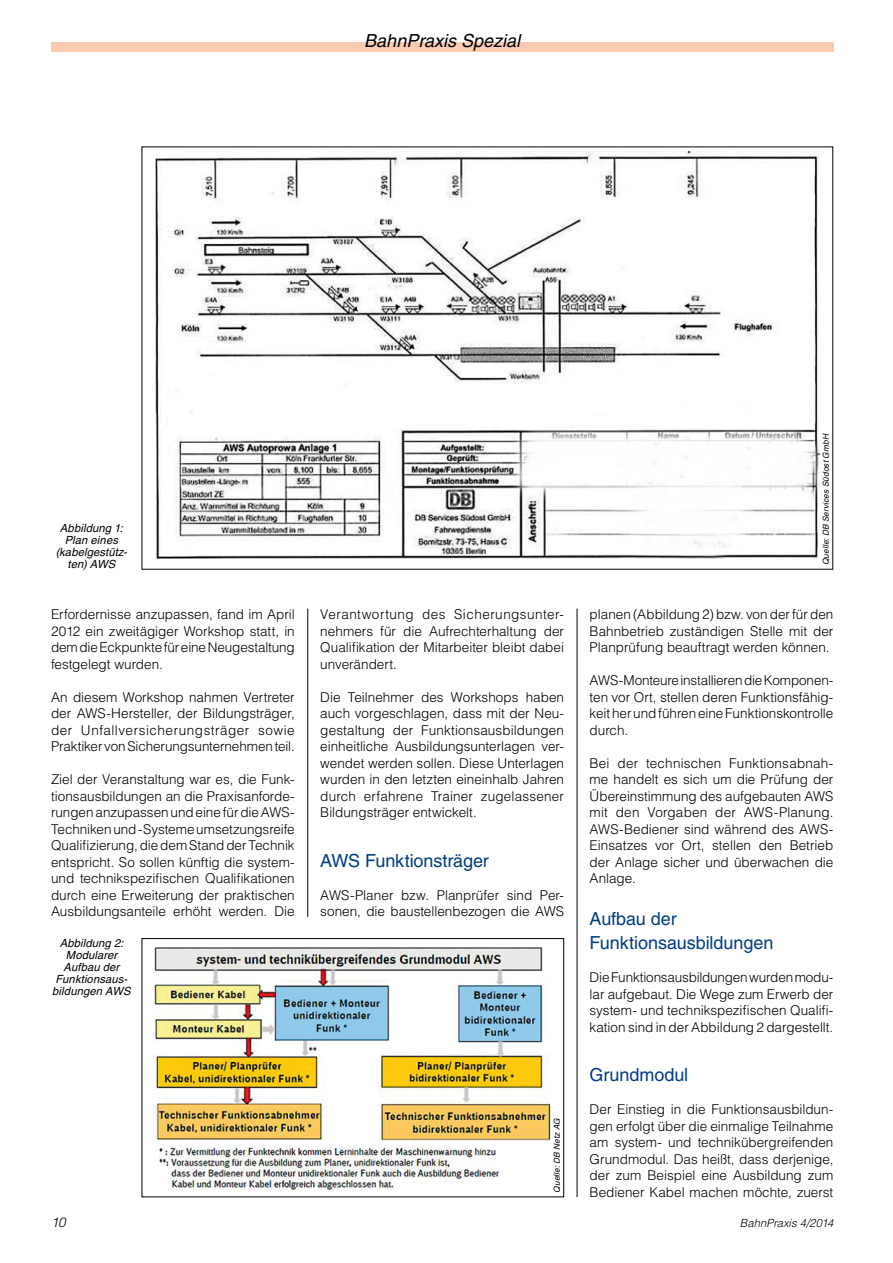
<style>
.page{position:relative;width:893px;height:1263px;background:#fff}
.page>*{position:absolute;margin:0;border:0;box-sizing:border-box;transform-origin:0 0}
.t1{font:18px/24.8px "Helvetica LT";letter-spacing:-.005em;color:#003d85}
.t2{font:italic 18px "Helvetica LT";color:#000}
.t3{font:300 13.5px/16.5px "Helvetica LT";color:#000;text-align:justify}
.t4{font:italic 300 13.5px "Helvetica LT";color:#000}
.t5{font:italic 11.25px/12px "Helvetica LT";letter-spacing:.01em;color:#000;text-align:center}
.t6{font:italic 300 11.25px "Helvetica LT";color:#000}
.t7{font:italic 8.25px "Helvetica LT";color:#000}
</style>
<div class="page">
<div style="left:51px;top:43px;width:782px;height:9px;background:#f9cbb1"></div>
<img style="left:155px;top:152px;width:664px;height:407px">
<img style="left:154px;top:947px;width:397px;height:243px">
<div style="left:142px;top:938px;width:422px;height:259px;border:1px solid #000"></div>
<hr style="left:577px;top:609px;width:1px;height:588px;background:#000">
<hr style="left:307px;top:609px;width:1px;height:308px;background:#000">
<h1 class="t2" style="left:364px;top:30px;width:157px">BahnPraxis Spezial</h1>
<p class="t5" style="left:56px;top:522px;width:73px">Abbildung 1:<br>Plan eines (kabelgestütz&shy;ten) AWS</p>
<p class="t3" style="left:51px;top:606px;width:245px">Erfordernisse anzupassen, fand im April 2012 ein zweitägiger Workshop statt, in dem die Eckpunkte für eine Neugestaltung festgelegt wurden.</p>
<p class="t3" style="left:51px;top:689px;width:245px">An diesem Workshop nahmen Vertreter der AWS-Hersteller, der Bildungsträger, der Unfallversicherungsträger sowie Praktiker von Sicherungsunternehmen teil.</p>
<p class="t3" style="left:51px;top:771px;width:245px">Ziel der Veranstaltung war es, die Funk&shy;tionsausbildungen an die Praxisanforde&shy;rungen anzupassen und eine für die AWS-Techniken und -Systeme umsetzungsreife Qualifizierung, die dem Stand der Technik entspricht. So sollen künftig die system&shy;und technikspezifischen Qualifikationen durch eine Erweiterung der praktischen Ausbildungsanteile erhöht werden. Die</p>
<p class="t5" style="left:52px;top:937px;width:80px">Abbildung 2:<br>Modularer<br>Aufbau der<br>Funktionsaus&shy;bildungen AWS</p>
<p class="t3" style="left:320px;top:606px;width:245px">Verantwortung des Sicherungsunter&shy;nehmers für die Aufrechterhaltung der Qualifikation der Mitarbeiter bleibt dabei unverändert.</p>
<p class="t3" style="left:320px;top:689px;width:245px">Die Teilnehmer des Workshops haben auch vorgeschlagen, dass mit der Neu&shy;gestaltung der Funktionsausbildungen einheitliche Ausbildungsunterlagen ver&shy;wendet werden sollen. Diese Unterlagen wurden in den letzten eineinhalb Jahren durch erfahrene Trainer zugelassener Bildungsträger entwickelt.</p>
<h1 class="t1" style="left:320px;top:848px;width:170px">AWS Funktionsträger</h1>
<p class="t3" style="left:320px;top:887px;width:245px">AWS-Planer bzw. Planprüfer sind Per&shy;sonen, die baustellenbezogen die AWS</p>
<p class="t7" style="left:552px;top:1193px;width:76px;rotate:-90deg">Quelle: DB Netz AG</p>
<p class="t7" style="left:821px;top:565px;width:133px;rotate:-90deg">Quelle: DB Services Südost GmbH</p>
<p class="t3" style="left:590px;top:606px;width:245px">planen (Abbildung 2) bzw. von der für den Bahnbetrieb zuständigen Stelle mit der Planprüfung beauftragt werden können.</p>
<p class="t3" style="left:590px;top:672px;width:245px">AWS-Monteure installieren die Komponen&shy;ten vor Ort, stellen deren Funktionsfähig&shy;keit her und führen eine Funktionskontrolle durch.</p>
<p class="t3" style="left:590px;top:755px;width:245px">Bei der technischen Funktionsabnah&shy;me handelt es sich um die Prüfung der Übereinstimmung des aufgebauten AWS mit den Vorgaben der AWS-Planung.<br>AWS-Bediener sind während des AWS-Einsatzes vor Ort, stellen den Betrieb der Anlage sicher und überwachen die Anlage.</p>
<h1 class="t1" style="left:590px;top:906px;width:185px">Aufbau der<br>Funktionsausbildungen</h1>
<p class="t3" style="left:590px;top:969px;width:245px">Die Funktionsausbildungen wurden modu&shy;lar aufgebaut. Die Wege zum Erwerb der system- und technikspezifischen Qualifi&shy;kation sind in der Abbildung 2 dargestellt.</p>
<h1 class="t1" style="left:590px;top:1063px;width:100px">Grundmodul</h1>
<p class="t3" style="left:590px;top:1101px;width:245px">Der Einstieg in die Funktionsausbildun&shy;gen erfolgt über die einmalige Teilnahme am system- und technikübergreifenden Grundmodul. Das heißt, dass derjenige, der zum Beispiel eine Ausbildung zum Bediener Kabel machen möchte, zuerst</p>
<p class="t4" style="left:51px;top:1214px;width:16px">10</p>
<p class="t6" style="left:740px;top:1216px;width:95px">BahnPraxis 4/2014</p>
</div>
